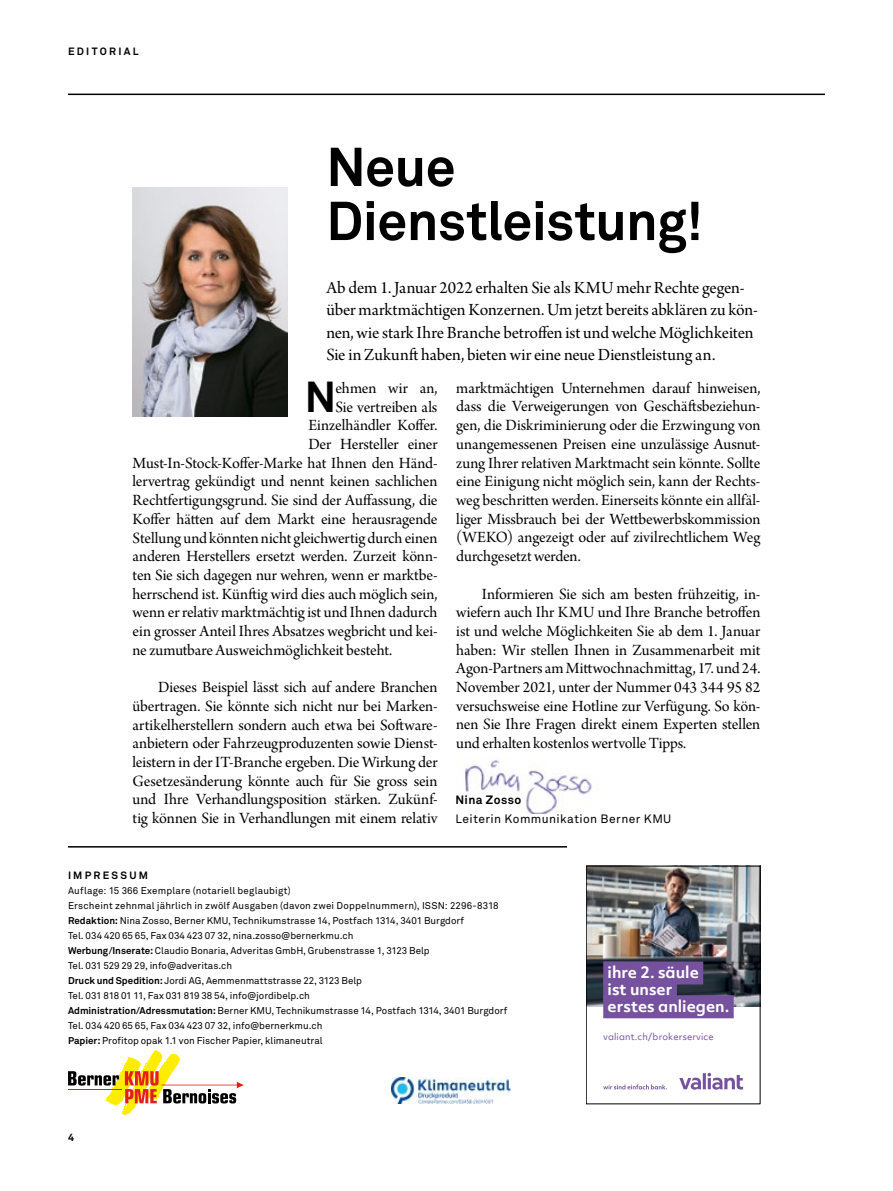
<style>
.page{position:relative;width:893px;height:1191px;background:#fff}
.page>*{position:absolute;margin:0;border:0;box-sizing:border-box;transform-origin:0 0}
.t1{font:700 54px/54px "Akkurat";letter-spacing:-.015em;color:#000}
.t2{font:700 42.9px "Akkurat";color:#000}
.t3{font:18px/22.5px "Arno Pro Subhead";letter-spacing:-.01em;color:#000}
.t4{font:16.5px/18.8px "Arno Pro Subhead";letter-spacing:-.01em;color:#000;text-align:justify}
.t5{font:16.5px "Arno Pro Subhead";letter-spacing:.01em;color:#000}
.t6{font:700 15.3px/17px "Objektiv Mk 2";color:#fff}
.t7{font:12px "Akkurat";letter-spacing:.035em;color:#000}
.t8{font:700 12px "Akkurat";letter-spacing:.04em;color:#000}
.t9{font:700 10.5px "Akkurat";letter-spacing:.215em;color:#000}
.t10{font:9.75px/15px "Akkurat";letter-spacing:.005em;color:#000}
.t11{font:9px "Objektiv Mk 2";letter-spacing:.01em;color:#76529e}
.s1{font-weight:700}
</style>
<div class="page">
<img style="left:464px;top:760px;width:128px;height:54px">
<img style="left:133px;top:187px;width:154px;height:229px">
<hr style="left:68px;top:846px;width:499px;height:1px;background:#000">
<svg style="left:68px;top:1050px;width:176px;height:65px"></svg>
<hr style="left:68px;top:94px;width:757px;height:1px;background:#000">
<img style="left:391px;top:1077px;width:119px;height:26px">
<img style="left:588px;top:868px;width:170px;height:138px">
<svg style="left:679px;top:1072px;width:64px;height:17px"></svg>
<div style="left:603px;top:961px;width:100px;height:23px;background:#76529e"></div>
<div style="left:603px;top:978px;width:74px;height:23px;background:#76529e"></div>
<div style="left:603px;top:995px;width:131px;height:23px;background:#76529e"></div>
<svg style="left:603px;top:1084px;width:64px;height:5px"></svg>
<div style="left:586px;top:866px;width:174px;height:238px;border:1px solid #000"></div>
<p class="t9" style="left:68px;top:45px;width:72px">EDITORIAL</p>
<h1 class="t1" style="left:326px;top:140px;width:378px">Neue<br>Dienstleistung!</h1>
<p class="t3" style="left:326px;top:277px;width:433px">Ab dem 1. Januar 2022 erhalten Sie als KMU mehr Rechte gegen&shy;über marktmächtigen Konzernen. Um jetzt bereits abklären zu kön&shy;nen, wie stark Ihre Branche betroffen ist und welche Möglichkeiten Sie in Zukunft haben, bieten wir eine neue Dienstleistung an.</p>
<h2 class="t2" style="left:305px;top:369px;width:33px">N</h2>
<p class="t5" style="left:335px;top:379px;width:104px">ehmen wir an,</p>
<p class="t4" style="left:456px;top:379px;width:306px">marktmächtigen Unternehmen darauf hinweisen, dass die Verweigerungen von Geschäftsbeziehun&shy;gen, die Diskriminierung oder die Erzwingung von unangemessenen Preisen eine unzulässige Ausnut&shy;zung Ihrer relativen Marktmacht sein könnte. Sollte eine Einigung nicht möglich sein, kann der Rechts&shy;weg beschritten werden. Einerseits könnte ein allfäl&shy;liger Missbrauch bei der Wettbewerbskommission (WEKO) angezeigt oder auf zivilrechtlichem Weg durchgesetzt werden.</p>
<p class="t4" style="left:456px;top:585px;width:306px;text-indent:26px">Informieren Sie sich am besten frühzeitig, in&shy;wiefern auch Ihr KMU und Ihre Branche betroffen ist und welche Möglichkeiten Sie ab dem 1. Januar haben: Wir stellen Ihnen in Zusammenarbeit mit Agon-Partners am Mittwochnachmittag, 17. und 24.<br>November 2021, unter der Nummer 043 344 95 82 versuchsweise eine Hotline zur Verfügung. So kön&shy;nen Sie Ihre Fragen direkt einem Experten stellen und erhalten kostenlos wertvolle Tipps.</p>
<p class="t4" style="left:335px;top:398px;width:104px">Sie vertreiben als</p>
<p class="t4" style="left:308px;top:417px;width:131px">Einzelhändler Koffer.</p>
<p class="t4" style="left:308px;top:436px;width:131px">Der Hersteller einer</p>
<p class="t4" style="left:133px;top:454px;width:306px">Must-In-Stock-Koffer-Marke hat Ihnen den Händ-</p>
<p class="t4" style="left:133px;top:473px;width:306px">lervertrag gekündigt und nennt keinen sachlichen</p>
<p class="t4" style="left:133px;top:492px;width:306px">Rechtfertigungsgrund. Sie sind der Auffassung, die</p>
<p class="t4" style="left:133px;top:510px;width:306px">Koffer hätten auf dem Markt eine herausragende</p>
<p class="t4" style="left:133px;top:529px;width:306px">Stellung und könnten nicht gleichwertig durch einen</p>
<p class="t4" style="left:133px;top:548px;width:306px">anderen Herstellers ersetzt werden. Zurzeit könn-</p>
<p class="t4" style="left:133px;top:566px;width:306px">ten Sie sich dagegen nur wehren, wenn er marktbe-</p>
<p class="t4" style="left:133px;top:585px;width:306px">herrschend ist. Künftig wird dies auch möglich sein,</p>
<p class="t4" style="left:133px;top:604px;width:306px">wenn er relativ marktmächtig ist und Ihnen dadurch</p>
<p class="t4" style="left:133px;top:622px;width:306px">ein grosser Anteil Ihres Absatzes wegbricht und kei-</p>
<p class="t4" style="left:133px;top:641px;width:261px">ne zumutbare Ausweichmöglichkeit besteht.</p>
<p class="t4" style="left:133px;top:679px;width:306px;text-indent:26px">Dieses Beispiel lässt sich auf andere Branchen übertragen. Sie könnte sich nicht nur bei Marken&shy;artikelherstellern sondern auch etwa bei Software&shy;anbietern oder Fahrzeugproduzenten sowie Dienst&shy;leistern in der IT-Branche ergeben. Die Wirkung der Gesetzesänderung könnte auch für Sie gross sein und Ihre Verhandlungsposition stärken. Zukünf&shy;tig können Sie in Verhandlungen mit einem relativ</p>
<p class="t8" style="left:455px;top:792px;width:67px">Nina Zosso</p>
<p class="t7" style="left:455px;top:812px;width:217px">Leiterin Kommunikation Berner KMU</p>
<p class="t9" style="left:68px;top:869px;width:82px">IMPRESSUM</p>
<p class="t10" style="left:68px;top:883px;width:441px">Auflage: 15 366 Exemplare (notariell beglaubigt)<br>Erscheint zehnmal jährlich in zwölf Ausgaben (davon zwei Doppelnummern), ISSN: 2296-8318<br><span class="s1">Redaktion:</span> Nina Zosso, Berner KMU, Technikumstrasse 14, Postfach 1314, 3401 Burgdorf<br>Tel. 034 420 65 65, Fax 034 423 07 32, nina.zosso@bernerkmu.ch<br><span class="s1">Werbung/Inserate:</span> Claudio Bonaria, Adveritas GmbH, Grubenstrasse 1, 3123 Belp<br>Tel. 031 529 29 29, info@adveritas.ch<br><span class="s1">Druck und Spedition:</span> Jordi AG, Aemmenmattstrasse 22, 3123 Belp<br>Tel. 031 818 01 11, Fax 031 819 38 54, info@jordibelp.ch<br><span class="s1">Administration/Adressmutation:</span> Berner KMU, Technikumstrasse 14, Postfach 1314, 3401 Burgdorf Tel. 034 420 65 65, Fax 034 423 07 32, info@bernerkmu.ch<br><span class="s1">Papier:</span> Profitop opak 1.1 von Fischer Papier, klimaneutral</p>
<p class="t9" style="left:68px;top:1130px;width:7px">4</p>
<p class="t6" style="left:608px;top:963px;width:123px">ihre 2. säule<br>ist unser<br>erstes anliegen.</p>
<p class="t11" style="left:603px;top:1030px;width:112px">valiant.ch/brokerservice</p>
</div>
